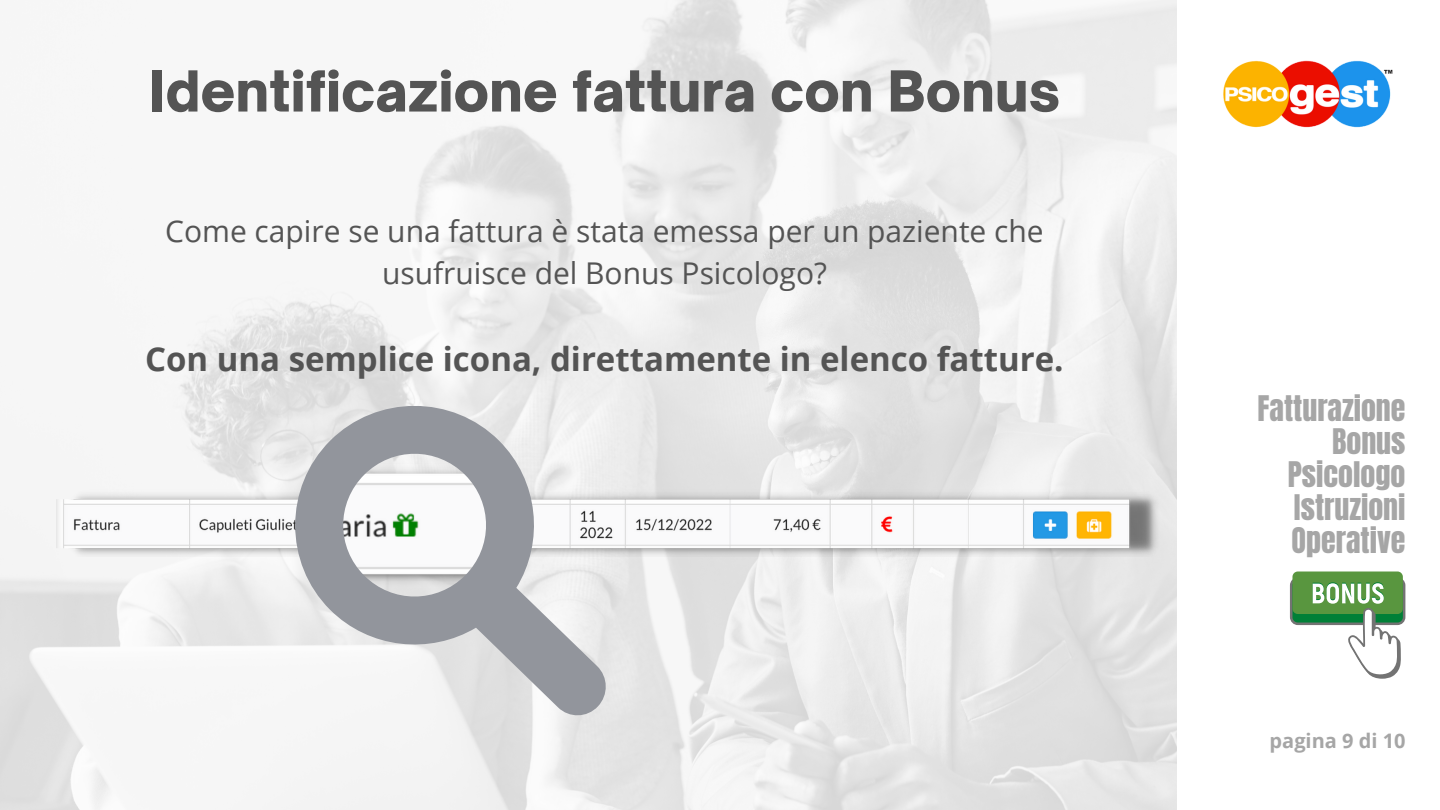
<style>
.page{position:relative;width:1440px;height:810px;background:#fff}
.page>*{position:absolute;margin:0;border:0;box-sizing:border-box;transform-origin:0 0}
.t1{font:900 54px "Open Sauce One";color:#545454}
.t2{font:700 33px "Open Sans";color:#545454}
.t3{font:30px/42px "Open Sans";color:#545454;text-align:center}
.t4{font:30px/33px "Anton";color:#a6a6a6;text-align:right}
.t5{font:700 20px "Open Sans";color:#a6a6a6}
</style>
<div class="page">
<img style="left:0;top:0;width:1177px;height:810px">
<img style="left:1223px;top:60px;width:170px;height:68px">
<div style="left:1290px;top:577px;width:115px;height:48px;background:#737373;border-radius:8px"></div>
<div style="left:1292px;top:580px;width:111px;height:43px;background:#008037;border-radius:5px"></div>
<div style="left:1292px;top:572px;width:111px;height:42px;background:#59963f;border-radius:5px"></div>
<svg style="left:1313px;top:582px;width:88px;height:97px"></svg>
<img style="left:57px;top:490px;width:1104px;height:66px">
<svg style="left:284px;top:394px;width:325px;height:324px"></svg>
<h1 class="t1" style="left:149px;top:58px;width:913px">Identificazione fattura con Bonus</h1>
<p class="t3" style="left:165px;top:209px;width:880px">Come capire se una fattura è stata emessa per un paziente che usufruisce del Bonus Psicologo?</p>
<p class="t2" style="left:145px;top:336px;width:920px">Con una semplice icona, direttamente in elenco fatture.</p>
<p class="t4" style="left:1258px;top:392px;width:149px">Fatturazione<br>Bonus<br>Psicologo<br>Istruzioni<br>Operative</p>
<p class="t5" style="left:1270px;top:727px;width:137px">pagina 9 di 10</p>
</div>
